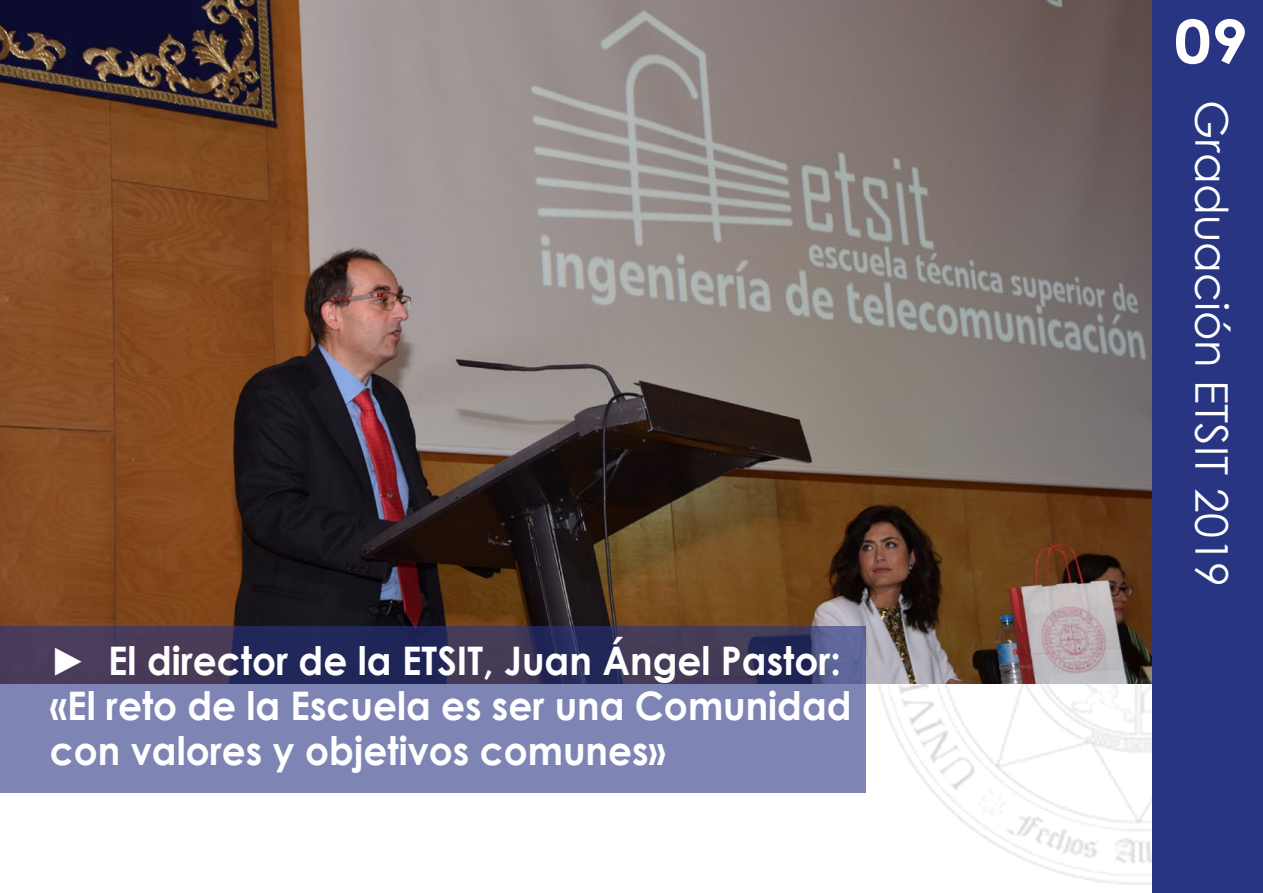
<style>
.page{position:relative;width:1263px;height:893px;background:#fff}
.page>*{position:absolute;margin:0;border:0;box-sizing:border-box;transform-origin:0 0}
.t1{font:700 60px "Century Gothic";color:#fff;scale:1.1 1}
.t2{font:45px "Century Gothic";color:#fff}
.t3{font:700 39.3px/45px "Century Gothic";color:#fff;scale:.95 1}
</style>
<div class="page">
<img style="left:865px;top:684px;width:287px;height:201px">
<img style="left:0;top:0;width:1152px;height:684px">
<div style="left:1152px;top:0;width:111px;height:893px;background:#283583"></div>
<svg style="left:0;top:626px;width:865px;height:167px;background:#666995"></svg>
<p class="t3" style="left:50px;top:636px;width:845px">► El director de la ETSIT, Juan Ángel Pastor: «El reto de la Escuela es ser una Comunidad con valores y objetivos comunes»</p>
<h1 class="t1" style="left:1174px;top:-4px;width:69px">09</h1>
<p class="t2" style="left:1243px;top:100px;width:489px;rotate:90deg">Graduación ETSIT 2019</p>
</div>
